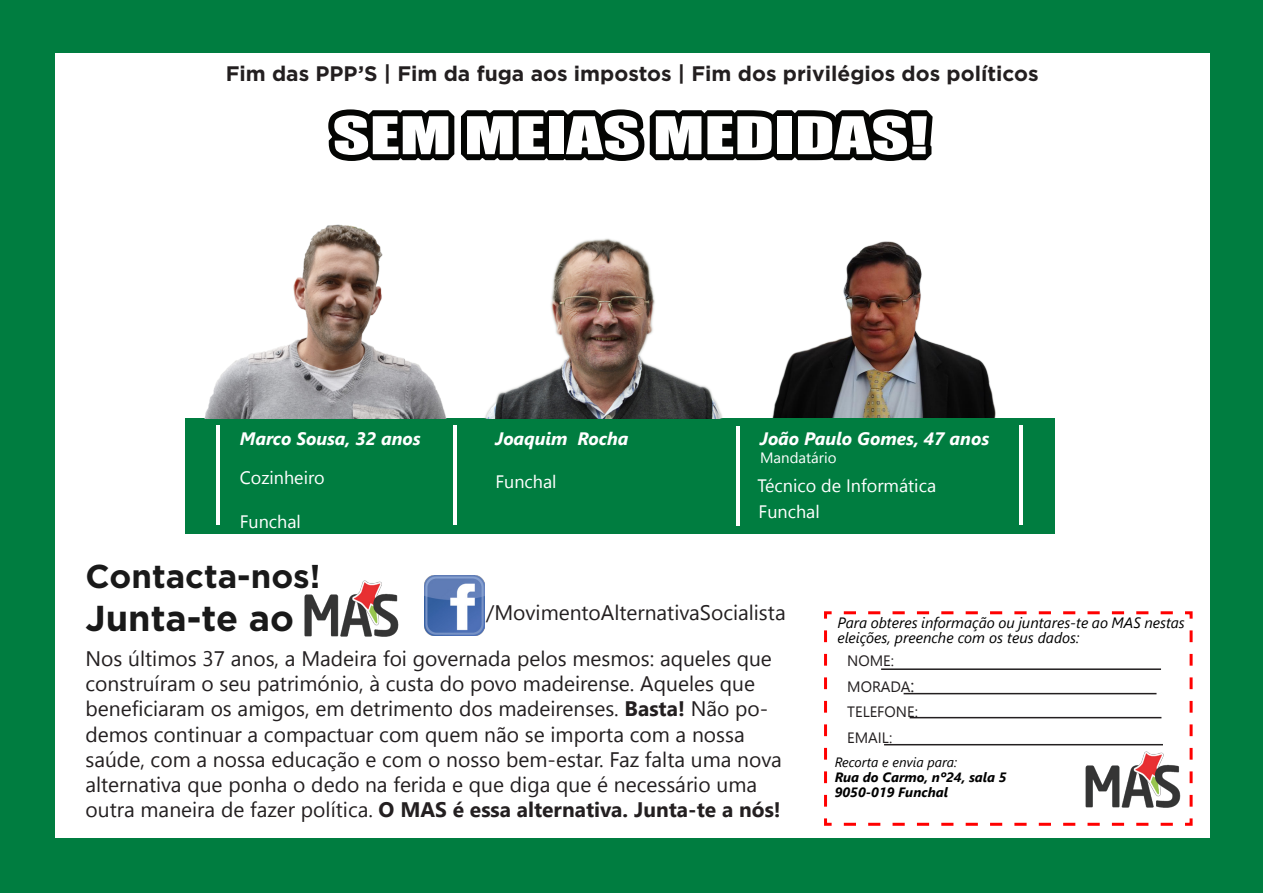
<style>
.page{position:relative;width:1263px;height:893px;background:#007d40}
.page>*{position:absolute;margin:0;border:0;box-sizing:border-box;transform-origin:0 0}
.t1{font:48px "Impact";color:#fff;scale:1.5 1}
.t2{font:700 36px "Gotham";color:#191919}
.t3{font:700 33px "Gotham";color:#191919}
.t4{font:21px/25.2px "Segoe UI";color:#231f20}
.t5{font:700 21px "Gotham";color:#231f20}
.t6{font:18px "Segoe UI";color:#fff}
.t7{font:italic 700 18px "Segoe UI";color:#fff}
.t8{font:italic 15px/15px "Segoe UI";color:#000}
.t9{font:15px "Segoe UI";color:#231f20}
.t10{font:15px "Segoe UI";color:#fff}
.t11{font:italic 700 13.5px "Segoe UI";color:#000}
.t12{font:italic 13.5px "Segoe UI";color:#000}
.s1{font-size:18px}
.s2{font-weight:700}
</style>
<div class="page">
<div style="left:55px;top:53px;width:1155px;height:785px;background:#fff"></div>
<div style="left:185px;top:418px;width:869px;height:116px;background:#007d40"></div>
<img style="left:485px;top:238px;width:237px;height:180px">
<hr style="left:217px;top:426px;width:3px;height:99px;background:#fff">
<hr style="left:454px;top:425px;width:3px;height:99px;background:#fff">
<hr style="left:736px;top:426px;width:3px;height:100px;background:#fff">
<hr style="left:1019px;top:426px;width:4px;height:99px;background:#fff">
<img style="left:772px;top:241px;width:224px;height:177px">
<svg style="left:328px;top:109px;width:605px;height:52px;background:#262725"></svg>
<svg style="left:824px;top:611px;width:369px;height:215px"></svg>
<hr style="left:881px;top:668px;width:280px;height:2px;background:#231f20">
<hr style="left:884px;top:744px;width:279px;height:1px;background:#231f20">
<hr style="left:909px;top:717px;width:252px;height:1px;background:#231f20">
<hr style="left:903px;top:693px;width:253px;height:1px;background:#231f20">
<img style="left:1076px;top:748px;width:117px;height:72px">
<img style="left:204px;top:224px;width:242px;height:194px">
<img style="left:424px;top:576px;width:60px;height:60px">
<img style="left:304px;top:580px;width:95px;height:57px">
<p class="t5" style="left:226px;top:60px;width:814px">Fim das PPP’S | Fim da fuga aos impostos | Fim dos privilégios dos políticos</p>
<p class="t1" style="left:333px;top:98px;width:398px">SEM MEIAS MEDIDAS!</p>
<p class="t7" style="left:240px;top:425px;width:183px">Marco Sousa, 32 anos</p>
<p class="t6" style="left:240px;top:463px;width:86px">Cozinheiro</p>
<p class="t6" style="left:240px;top:507px;width:63px">Funchal</p>
<p class="t7" style="left:495px;top:426px;width:135px">Joaquim Rocha</p>
<p class="t6" style="left:495px;top:467px;width:63px">Funchal</p>
<p class="t7" style="left:760px;top:425px;width:231px">João Paulo Gomes, 47 anos</p>
<p class="t10" style="left:760px;top:445px;width:78px">Mandatário</p>
<p class="t6" style="left:757px;top:471px;width:180px">Técnico de Informática</p>
<p class="t6" style="left:759px;top:497px;width:63px">Funchal</p>
<p class="t3" style="left:86px;top:554px;width:236px">Contacta-nos!</p>
<p class="t2" style="left:86px;top:594px;width:210px">Junta-te ao</p>
<p class="t8" style="left:837px;top:615px;width:349px">Para obteres informação ou juntares-te ao MAS nestas eleições, preenche com os teus dados:</p>
<p class="t9" style="left:847px;top:649px;width:48px">NOME:</p>
<p class="t9" style="left:847px;top:674px;width:69px">MORADA<span class="s1">:</span></p>
<p class="t9" style="left:847px;top:700px;width:72px">TELEFONE:</p>
<p class="t9" style="left:847px;top:725px;width:47px">EMAIL:</p>
<p class="t12" style="left:835px;top:753px;width:124px">Recorta e envia para:</p>
<p class="t11" style="left:835px;top:767px;width:173px">Rua do Carmo, nº24, sala 5</p>
<p class="t11" style="left:835px;top:782px;width:115px">9050-019 Funchal</p>
<p class="t4" style="left:486px;top:600px;width:301px">/MovimentoAlternativaSocialista</p>
<p class="t4" style="left:86px;top:645px;width:698px">Nos últimos 37 anos, a Madeira foi governada pelos mesmos: aqueles que construíram o seu património, à custa do povo madeirense. Aqueles que beneficiaram os amigos, em detrimento dos madeirenses. <span class="s2">Basta!</span> Não po&shy;demos continuar a compactuar com quem não se importa com a nossa saúde, com a nossa educação e com o nosso bem-estar. Faz falta uma nova alternativa que ponha o dedo na ferida e que diga que é necessário uma outra maneira de fazer política. <span class="s2">O MAS é essa alternativa. Junta-te a nós!</span></p>
</div>
